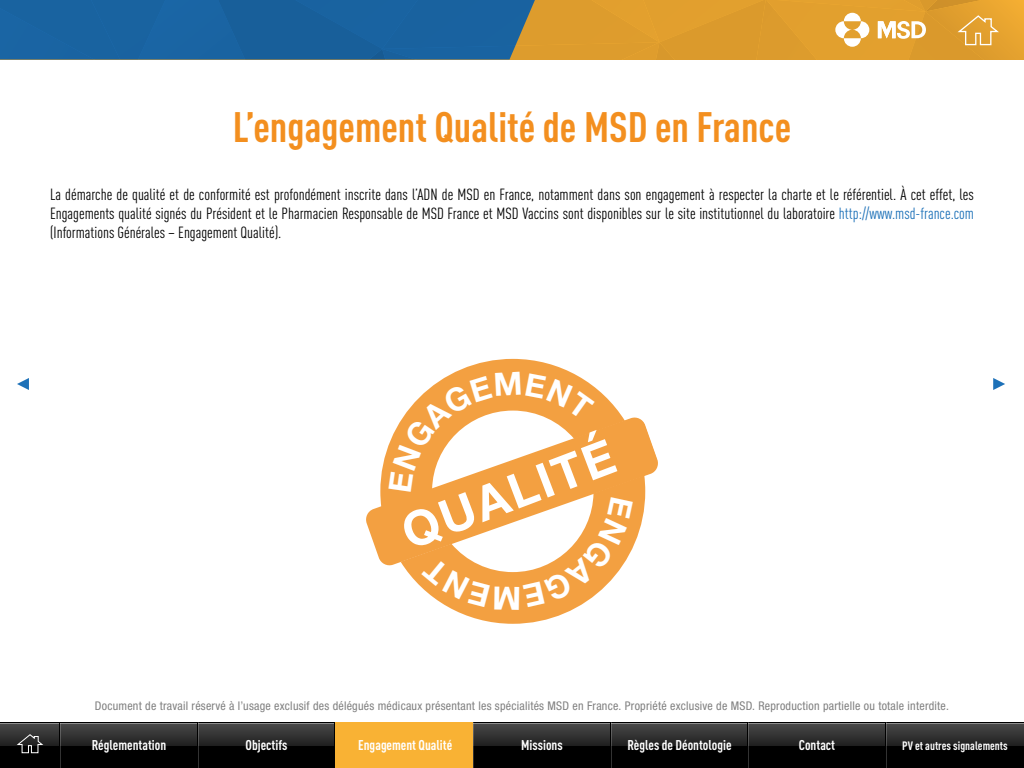
<style>
.page{position:relative;width:1024px;height:768px;background:#fff}
.page>*{position:absolute;margin:0;border:0;box-sizing:border-box;transform-origin:0 0}
.t1{font:700 48.1px "Helvetica Neue";color:#fff}
.t2{font:700 condensed 42px "DINOT";color:#f38f1f}
.t3{font:condensed 16px/19.2px "DINOT";color:#000;text-align:justify}
.t4{font:700 condensed 14px "DINOT";color:#fff}
.t5{font:condensed 12px "Helvetica Neue LT Std";letter-spacing:.02em;color:#808080}
.t6{font:700 condensed 12px "DINOT";color:#fff}
.s1{color:#1d71b8}
</style>
<div class="page">
<div style="left:0;top:722px;width:1024px;height:46px;background:#000"></div>
<hr style="left:0;top:723px;width:1024px;height:1px;background:#f2f2f2">
<svg style="left:0;top:724px;width:1024px;height:21px;background:#343434"></svg>
<hr style="left:59px;top:723px;width:1px;height:45px;background:#000">
<hr style="left:60px;top:723px;width:1px;height:45px;background:#fff">
<hr style="left:885px;top:722px;width:1px;height:46px;background:#000">
<hr style="left:886px;top:722px;width:1px;height:46px;background:#fff">
<svg style="left:16px;top:734px;width:28px;height:19px"></svg>
<hr style="left:747px;top:722px;width:1px;height:46px;background:#000">
<hr style="left:748px;top:722px;width:1px;height:46px;background:#fff">
<hr style="left:610px;top:722px;width:1px;height:46px;background:#000">
<hr style="left:611px;top:722px;width:1px;height:46px;background:#fff">
<hr style="left:473px;top:722px;width:1px;height:46px;background:#fff">
<hr style="left:334px;top:722px;width:1px;height:46px;background:#000">
<hr style="left:197px;top:722px;width:1px;height:46px;background:#000">
<hr style="left:198px;top:722px;width:1px;height:46px;background:#fff">
<svg style="left:455px;top:359px;width:115px;height:13px"></svg>
<svg style="left:452px;top:609px;width:122px;height:15px;fill:#f3a041"></svg>
<svg style="left:366px;top:447px;width:22px;height:119px"></svg>
<svg style="left:17px;top:378px;width:12px;height:12px"></svg>
<svg style="left:993px;top:378px;width:12px;height:12px"></svg>
<svg style="left:0;top:0;width:1024px;height:60px;background:#7b816b"></svg>
<div style="left:335px;top:722px;width:138px;height:46px;background:#f9b234"></div>
<svg style="left:388px;top:372px;width:270px;height:237px"></svg>
<h2 class="t2" style="left:233px;top:102px;width:560px">L’engagement Qualité de MSD en France</h2>
<p class="t3" style="left:50px;top:184px;width:926px">La démarche de qualité et de conformité est profondément inscrite dans l’ADN de MSD en France, notamment dans son engagement à respecter la charte et le référentiel. À cet effet, les Engagements qualité signés du Président et le Pharmacien Responsable de MSD France et MSD Vaccins sont disponibles sur le site institutionnel du laboratoire <span class="s1">http://www.msd-france.com </span>(Informations Générales – Engagement Qualité).</p>
<h1 class="t1" style="left:390px;top:499px;width:225px;rotate:-21deg">QUALITÉ</h1>
<p class="t5" style="left:95px;top:699px;width:856px">Document de travail réservé à l’usage exclusif des délégués médicaux présentant les spécialités MSD en France. Propriété exclusive de MSD. Reproduction partielle ou totale interdite.</p>
<p class="t4" style="left:92px;top:737px;width:76px">Réglementation</p>
<p class="t4" style="left:246px;top:737px;width:43px">Objectifs</p>
<p class="t4" style="left:358px;top:737px;width:95px">Engagement Qualité</p>
<p class="t4" style="left:521px;top:737px;width:43px">Missions</p>
<p class="t4" style="left:627px;top:737px;width:106px">Règles de Déontologie</p>
<p class="t4" style="left:799px;top:737px;width:38px">Contact</p>
<p class="t6" style="left:902px;top:738px;width:107px">PV et autres signalements</p>
</div>
